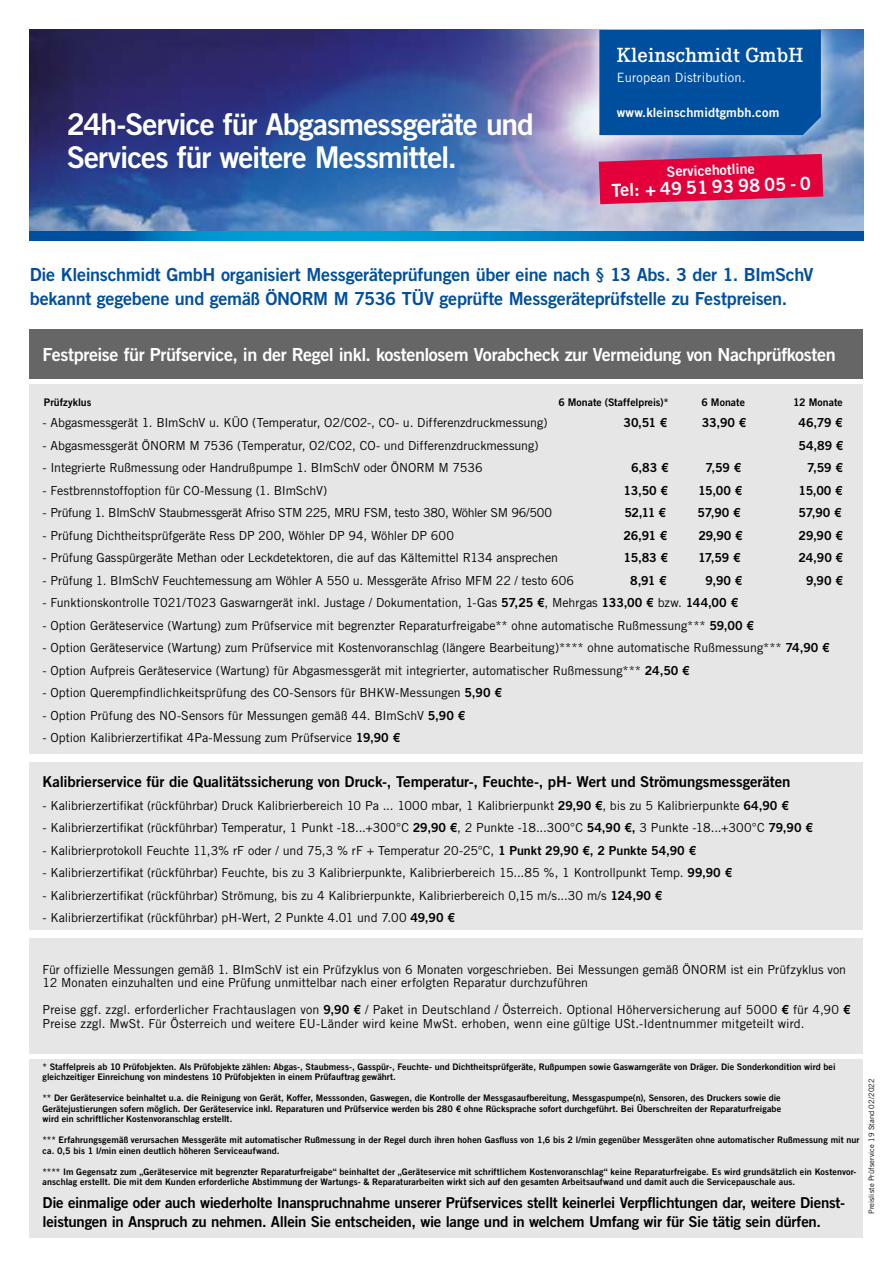
<style>
.page{position:relative;width:893px;height:1263px;background:#fff}
.page>*{position:absolute;margin:0;border:0;box-sizing:border-box;transform-origin:0 0}
.t1{font:30px/33px "Trade Gothic LT Std Bd 2";letter-spacing:-.035em;color:#fff}
.t2{font:600 21.3px "Corporate E";letter-spacing:.005em;color:#fff}
.t3{font:18px "Trade Gothic LT Std Bd 2";letter-spacing:-.015em;color:#004f9f}
.t4{font:18px "Trade Gothic LT Std Bd 2";letter-spacing:-.025em;color:#fff}
.t5{font:15px/19.5px "Trade Gothic LT Std Bd 2";letter-spacing:-.015em;color:#000}
.t6{font:14.25px "Trade Gothic LT Std Bd 2";color:#fff}
.t7{font:12.75px "Trade Gothic LT Std Bd 2";letter-spacing:.01em;color:#fff}
.t8{font:12.75px "Trade Gothic LT Std";letter-spacing:.01em;color:#fff}
.t9{font:12.45px/13.5px "Trade Gothic LT Std";letter-spacing:-.005em;color:#000}
.t10{font:12.45px "Trade Gothic LT Std Bd 2";letter-spacing:-.015em;color:#000}
.t11{font:12.45px "Trade Gothic LT Std";letter-spacing:-.025em;color:#000}
.t12{font:10.5px "Trade Gothic LT Std Bd 2";color:#000}
.t13{font:9px/10.5px "Trade Gothic LT Std Bd 2";letter-spacing:.005em;color:#000}
.t14{font:7.5px "Trade Gothic LT Std";letter-spacing:.01em;color:#000}
.s1{font-family:"Trade Gothic LT Std Bd 2"}
</style>
<div class="page">
<img style="left:30px;top:30px;width:833px;height:202px">
<div style="left:30px;top:1059px;width:833px;height:178px;background:#e6e6e6"></div>
<div style="left:30px;top:330px;width:833px;height:49px;background:#666"></div>
<div style="left:30px;top:938px;width:833px;height:116px;background:#e6e6e6"></div>
<div style="left:30px;top:762px;width:833px;height:168px;background:#e6e6e6"></div>
<div style="left:30px;top:385px;width:833px;height:369px;background:#e6e6e6"></div>
<svg style="left:30px;top:232px;width:833px;height:8px;background:#0077ba"></svg>
<svg style="left:599px;top:154px;width:224px;height:50px;background:#d81850"></svg>
<svg style="left:581px;top:29px;width:258px;height:125px;background:#a2b1d4"></svg>
<div style="left:599px;top:30px;width:222px;height:105px;background:#004f9f"></div>
<p class="t1" style="left:67px;top:107px;width:469px">24h-Service für Abgasmessgeräte und<br>Services für weitere Messmittel.</p>
<p class="t2" style="left:617px;top:40px;width:188px">Kleinschmidt GmbH</p>
<p class="t8" style="left:617px;top:70px;width:130px">European Distribution.</p>
<p class="t7" style="left:617px;top:105px;width:164px">www.kleinschmidtgmbh.com</p>
<p class="t6" style="left:666px;top:163px;width:89px;rotate:-2deg">Servicehotline</p>
<p class="t4" style="left:611px;top:179px;width:201px;rotate:-2deg">Tel: + 49 51 93 98 05 - 0</p>
<p class="t3" style="left:30px;top:264px;width:785px">Die Kleinschmidt GmbH organisiert Messgeräteprüfungen über eine nach § 13 Abs. 3 der 1. BImSchV</p>
<p class="t3" style="left:30px;top:288px;width:759px">bekannt gegebene und gemäß ÖNORM M 7536 TÜV geprüfte Messgeräteprüfstelle zu Festpreisen.</p>
<p class="t4" style="left:43px;top:343px;width:795px">Festpreise für Prüfservice, in der Regel inkl. kostenlosem Vorabcheck zur Vermeidung von Nachprüfkosten</p>
<p class="t12" style="left:44px;top:396px;width:49px">Prüfzyklus</p>
<p class="t12" style="left:558px;top:396px;width:112px">6 Monate (Staffelpreis)*</p>
<p class="t12" style="left:701px;top:396px;width:45px">6 Monate</p>
<p class="t12" style="left:793px;top:396px;width:51px">12 Monate</p>
<p class="t9" style="left:43px;top:416px;width:507px">- Abgasmessgerät 1. BImSchV u. KÜO (Temperatur, O2/CO2-, CO- u. Differenzdruckmessung)</p>
<p class="t10" style="left:624px;top:415px;width:45px">30,51 €</p>
<p class="t10" style="left:702px;top:415px;width:46px">33,90 €</p>
<p class="t10" style="left:799px;top:415px;width:46px">46,79 €</p>
<p class="t9" style="left:43px;top:438px;width:498px">- Abgasmessgerät ÖNORM M 7536 (Temperatur, O2/CO2, CO- und Differenzdruckmessung)</p>
<p class="t10" style="left:799px;top:437px;width:46px">54,89 €</p>
<p class="t9" style="left:43px;top:461px;width:442px">- Integrierte Rußmessung oder Handrußpumpe 1. BImSchV oder ÖNORM M 7536</p>
<p class="t10" style="left:631px;top:460px;width:39px">6,83 €</p>
<p class="t10" style="left:705px;top:460px;width:37px">7,59 €</p>
<p class="t10" style="left:807px;top:460px;width:37px">7,59 €</p>
<p class="t9" style="left:43px;top:483px;width:286px">- Festbrennstoffoption für CO-Messung (1. BImSchV)</p>
<p class="t10" style="left:624px;top:482px;width:46px">13,50 €</p>
<p class="t10" style="left:698px;top:482px;width:46px">15,00 €</p>
<p class="t10" style="left:799px;top:482px;width:46px">15,00 €</p>
<p class="t11" style="left:43px;top:505px;width:511px">- Prüfung 1. BImSchV Staubmessgerät Afriso STM 225, MRU FSM, testo 380, Wöhler SM 96/500</p>
<p class="t10" style="left:624px;top:505px;width:43px">52,11 €</p>
<p class="t10" style="left:697px;top:505px;width:45px">57,90 €</p>
<p class="t10" style="left:799px;top:505px;width:45px">57,90 €</p>
<p class="t9" style="left:43px;top:528px;width:413px">- Prüfung Dichtheitsprüfgeräte Ress DP 200, Wöhler DP 94, Wöhler DP 600</p>
<p class="t10" style="left:624px;top:527px;width:45px">26,91 €</p>
<p class="t10" style="left:698px;top:527px;width:46px">29,90 €</p>
<p class="t10" style="left:799px;top:527px;width:46px">29,90 €</p>
<p class="t9" style="left:43px;top:551px;width:517px">- Prüfung Gasspürgeräte Methan oder Leckdetektoren, die auf das Kältemittel R134 ansprechen</p>
<p class="t10" style="left:624px;top:550px;width:46px">15,83 €</p>
<p class="t10" style="left:698px;top:550px;width:44px">17,59 €</p>
<p class="t10" style="left:799px;top:550px;width:46px">24,90 €</p>
<p class="t9" style="left:43px;top:573px;width:533px">- Prüfung 1. BImSchV Feuchtemessung am Wöhler A 550 u. Messgeräte Afriso MFM 22 / testo 606</p>
<p class="t10" style="left:630px;top:572px;width:38px">8,91 €</p>
<p class="t10" style="left:705px;top:572px;width:38px">9,90 €</p>
<p class="t10" style="left:806px;top:572px;width:38px">9,90 €</p>
<p class="t9" style="left:43px;top:596px;width:697px">- Funktionskontrolle T021/T023 Gaswarngerät inkl. Justage / Dokumentation, 1-Gas <span class="s1">57,25 €</span>, Mehrgas <span class="s1">133,00 €</span> bzw. <span class="s1">144,00 €</span></p>
<p class="t9" style="left:43px;top:618px;width:713px">- Option Geräteservice (Wartung) zum Prüfservice mit begrenzter Reparaturfreigabe** ohne automatische Rußmessung*** <span class="s1">59,00 €</span></p>
<p class="t9" style="left:43px;top:641px;width:789px">- Option Geräteservice (Wartung) zum Prüfservice mit Kostenvoranschlag (längere Bearbeitung)**** ohne automatische Rußmessung*** <span class="s1">74,90 €</span></p>
<p class="t9" style="left:43px;top:663px;width:649px">- Option Aufpreis Geräteservice (Wartung) für Abgasmessgerät mit integrierter, automatischer Rußmessung*** <span class="s1">24,50 €</span></p>
<p class="t9" style="left:43px;top:686px;width:461px">- Option Querempfindlichkeitsprüfung des CO-Sensors für BHKW-Messungen <span class="s1">5,90 €</span></p>
<p class="t9" style="left:43px;top:708px;width:424px">- Option Prüfung des NO-Sensors für Messungen gemäß 44. BImSchV <span class="s1">5,90 €</span></p>
<p class="t9" style="left:43px;top:731px;width:359px">- Option Kalibrierzertifikat 4Pa-Messung zum Prüfservice <span class="s1">19,90 €</span></p>
<p class="t5" style="left:43px;top:772px;width:749px">Kalibrierservice für die Qualitätssicherung von Druck-, Temperatur-, Feuchte-, pH- Wert und Strömungsmessgeräten</p>
<p class="t9" style="left:43px;top:798px;width:748px">- Kalibrierzertifikat (rückführbar) Druck Kalibrierbereich 10 Pa ... 1000 mbar, 1 Kalibrierpunkt <span class="s1">29,90 €</span>, bis zu 5 Kalibrierpunkte <span class="s1">64,90 €</span></p>
<p class="t9" style="left:43px;top:821px;width:772px">- Kalibrierzertifikat (rückführbar) Temperatur, 1 Punkt -18...+300°C <span class="s1">29,90 €</span>, 2 Punkte -18...300°C <span class="s1">54,90 €,</span> 3 Punkte -18...+300°C <span class="s1">79,90 €</span></p>
<p class="t9" style="left:43px;top:843px;width:655px">- Kalibrierprotokoll Feuchte 11,3% rF oder / und 75,3 % rF + Temperatur 20-25°C, <span class="s1">1 Punkt 29,90 €, 2 Punkte 54,90 €</span></p>
<p class="t9" style="left:43px;top:866px;width:691px">- Kalibrierzertifikat (rückführbar) Feuchte, bis zu 3 Kalibrierpunkte, Kalibrierbereich 15...85 %, 1 Kontrollpunkt Temp. <span class="s1">99,90 €</span></p>
<p class="t9" style="left:43px;top:888px;width:621px">- Kalibrierzertifikat (rückführbar) Strömung, bis zu 4 Kalibrierpunkte, Kalibrierbereich 0,15 m/s...30 m/s <span class="s1">124,90 €</span></p>
<p class="t9" style="left:43px;top:911px;width:414px">- Kalibrierzertifikat (rückführbar) pH-Wert, 2 Punkte 4.01 und 7.00 <span class="s1">49,90 €</span></p>
<p class="t9" style="left:43px;top:962px;width:805px">Für offizielle Messungen gemäß 1. BImSchV ist ein Prüfzyklus von 6 Monaten vorgeschrieben. Bei Messungen gemäß ÖNORM ist ein Prüfzyklus von<br>12 Monaten einzuhalten und eine Prüfung unmittelbar nach einer erfolgten Reparatur durchzuführen</p>
<p class="t9" style="left:43px;top:1003px;width:810px">Preise ggf. zzgl. erforderlicher Frachtauslagen von <span class="s1">9,90 €</span> / Paket in Deutschland / Österreich. Optional Höherversicherung auf 5000 <span class="s1">€</span> für 4,90 <span class="s1">€</span></p>
<p class="t9" style="left:43px;top:1016px;width:764px">Preise zzgl. MwSt. Für Österreich und weitere EU-Länder wird keine MwSt. erhoben, wenn eine gültige USt.-Identnummer mitgeteilt wird.</p>
<p class="t13" style="left:43px;top:1061px;width:795px">* Staffelpreis ab 10 Prüfobjekten. Als Prüfobjekte zählen: Abgas-, Staubmess-, Gasspür-, Feuchte- und Dichtheitsprüfgeräte, Rußpumpen sowie Gaswarngeräte von Dräger. Die Sonderkondition wird bei gleichzeitiger Einreichung von mindestens 10 Prüfobjekten in einem Prüfauftrag gewährt.</p>
<p class="t13" style="left:43px;top:1093px;width:740px">** Der Geräteservice beinhaltet u.a. die Reinigung von Gerät, Koffer, Messsonden, Gaswegen, die Kontrolle der Messgasaufbereitung, Messgaspumpe(n), Sensoren, des Druckers sowie die</p>
<p class="t13" style="left:43px;top:1103px;width:740px">Gerätejustierungen sofern möglich. Der Geräteservice inkl. Reparaturen und Prüfservice werden bis 280 € ohne Rücksprache sofort durchgeführt. Bei Überschreiten der Reparaturfreigabe</p>
<p class="t13" style="left:43px;top:1114px;width:191px">wird ein schriftlicher Kostenvoranschlag erstellt.</p>
<p class="t13" style="left:43px;top:1135px;width:819px">*** Erfahrungsgemäß verursachen Messgeräte mit automatischer Rußmessung in der Regel durch ihren hohen Gasfluss von 1,6 bis 2 l/min gegenüber Messgeräten ohne automatischer Rußmessung mit nur ca. 0,5 bis 1 l/min einen deutlich höheren Serviceaufwand.</p>
<p class="t13" style="left:43px;top:1166px;width:816px">**** Im Gegensatz zum „Geräteservice mit begrenzter Reparaturfreigabe“ beinhaltet der „Geräteservice mit schriftlichem Kostenvoranschlag“ keine Reparaturfreigabe. Es wird grundsätzlich ein Kostenvor&shy;anschlag erstellt. Die mit dem Kunden erforderliche Abstimmung der Wartungs- &amp; Reparaturarbeiten wirkt sich auf den gesamten Arbeitsaufwand und damit auch die Servicepauschale aus.</p>
<p class="t5" style="left:43px;top:1192px;width:804px">Die einmalige oder auch wiederholte Inanspruchnahme unserer Prüfservices stellt keinerlei Verpflichtungen dar, weitere Dienst&shy;leistungen in Anspruch zu nehmen. Allein Sie entscheiden, wie lange und in welchem Umfang wir für Sie tätig sein dürfen.</p>
<p class="t14" style="left:867px;top:1214px;width:137px;rotate:-90deg">Preisliste Prüfservice 19 Stand 02/2022</p>
</div>
